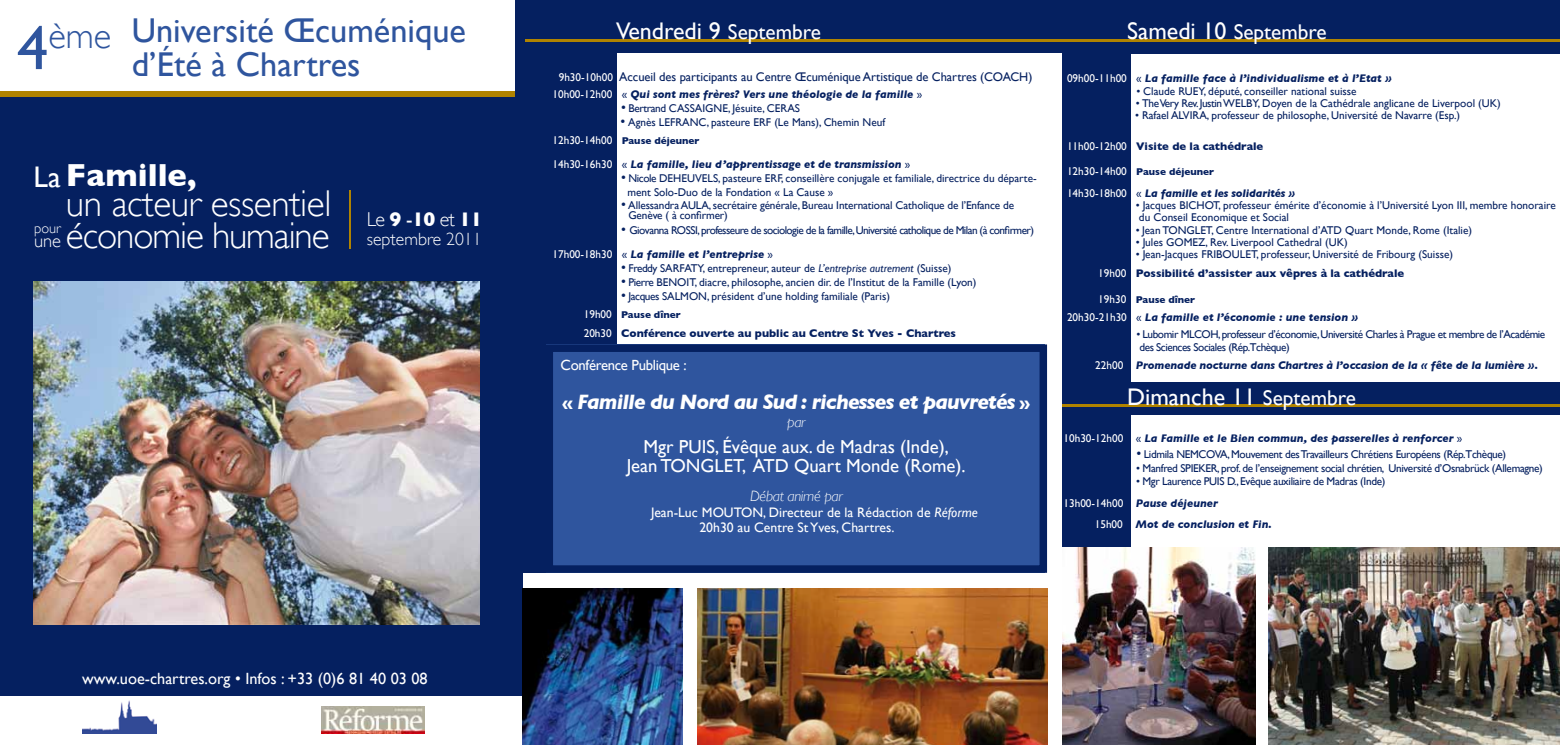
<style>
.page{position:relative;width:1560px;height:745px;background:#fff}
.page>*{position:absolute;margin:0;border:0;box-sizing:border-box;transform-origin:0 0}
.t1{font:62.5px "Gill Sans";color:#2f559e}
.t2{font:300 37.25px "Gill Sans";letter-spacing:-.01em;color:#fff}
.t3{font:300 37.25px "Gill Sans";letter-spacing:-.03em;color:#fff}
.t4{font:300 36.38px "Gill Sans";color:#2f559e}
.t5{font:34.38px "Gill Sans";color:#2f559e}
.t6{font:700 32.5px "Gill Sans";color:#fff}
.t7{font:24px "Gill Sans";color:#fff}
.t8{font:italic 700 21.25px "Gill Sans";letter-spacing:-.04em;color:#fff}
.t9{font:21.25px "Gill Sans";color:#fff}
.t10{font:700 20px "Gill Sans";color:#fff}
.t11{font:18.75px/18.8px "Gill Sans";color:#fff;text-align:center}
.t12{font:300 18.5px "Gill Sans";color:#fff}
.t13{font:300 17.62px "Gill Sans";color:#fff}
.t14{font:16.25px "Gill Sans";color:#fff}
.t15{font:italic 300 15px "Gill Sans";letter-spacing:-.02em;color:#fff}
.t16{font:14.75px "Gill Sans";letter-spacing:-.02em;color:#fff}
.t17{font:300 14.38px "Gill Sans";color:#fff}
.t18{font:13.75px/15.1px "Gill Sans";color:#fff}
.t19{font:12.5px "Gill Sans";letter-spacing:-.005em;color:#052060}
.t20{font:11.25px/13.5px "Gill Sans";color:#052060}
.t21{font:italic 700 11.25px "Gill Sans";color:#052060}
.t22{font:11.25px "Gill Sans";letter-spacing:-.03em;color:#052060}
.t23{font:11.25px/23.4px "Gill Sans";letter-spacing:-.05em;color:#052060}
.t24{font:11.25px/12.5px "Gill Sans";letter-spacing:-.04em;color:#052060}
.t25{font:700 11.25px "Gill Sans";color:#052060}
.t26{font:700 10px "Gill Sans";color:#052060}
.s1{font-weight:400;font-size:29.75px}
.s2{font-size:31.5px}
.s3{font-weight:300}
.s4{font-weight:400}
.s5{font-size:21.25px}
.s6{font-size:11.25px;color:#fff}
.s7{font-weight:400;font-style:normal;color:#fff}
.s8{font-weight:400;font-style:normal}
.s9{font-size:13.75px}
.s10{font-weight:400;font-size:11.25px;color:#fff}
.s11{color:#fff}
.s12{font-weight:700;font-style:italic}
.s13{font-style:italic}
.s14{font-weight:400;color:#fff}
.s15{font-style:normal;font-size:17.38px}
.s16{font-size:24px}
.s17{font-weight:700}
</style>
<div class="page">
<div style="left:0;top:91px;width:523px;height:6px;background:#b08300"></div>
<div style="left:0;top:97px;width:523px;height:598px;background:#052060"></div>
<img style="left:321px;top:706px;width:103px;height:26px">
<hr style="left:349px;top:190px;width:2px;height:58px;background:#b08300">
<img style="left:82px;top:700px;width:75px;height:32px">
<img style="left:34px;top:281px;width:445px;height:343px">
<div style="left:1062px;top:0;width:497px;height:53px;background:#052060"></div>
<div style="left:515px;top:27px;width:101px;height:545px;background:#052060"></div>
<div style="left:1061px;top:406px;width:69px;height:140px;background:#052060"></div>
<div style="left:545px;top:344px;width:499px;height:228px;background:#2f559e"></div>
<div style="left:545px;top:344px;width:501px;height:228px;border:8px solid #052060"></div>
<div style="left:1061px;top:381px;width:498px;height:33px;background:#052060"></div>
<div style="left:515px;top:0;width:551px;height:52px;background:#052060"></div>
<hr style="left:526px;top:39px;width:540px;height:3px;background:#b08300">
<div style="left:1061px;top:0;width:69px;height:385px;background:#052060"></div>
<hr style="left:1061px;top:404px;width:498px;height:2px;background:#b08300">
<hr style="left:1061px;top:39px;width:498px;height:3px;background:#b08300">
<img style="left:697px;top:588px;width:349px;height:156px">
<img style="left:1268px;top:547px;width:291px;height:197px">
<img style="left:1062px;top:546px;width:192px;height:198px">
<img style="left:522px;top:588px;width:160px;height:156px">
<h3 class="t4" style="left:48px;top:15px;width:64px">ème</h3>
<h1 class="t1" style="left:17px;top:11px;width:33px">4</h1>
<h3 class="t5" style="left:132px;top:10px;width:336px">Université Œcuménique</h3>
<h3 class="t5" style="left:132px;top:44px;width:230px">d’Été à Chartres</h3>
<h3 class="t6" style="left:34px;top:156px;width:164px"><span class="s1">La</span> Famille<span class="s2">,</span></h3>
<h2 class="t2" style="left:66px;top:182px;width:267px">un acteur essentiel</h2>
<p class="t17" style="left:34px;top:219px;width:28px">pour</p>
<h3 class="t12" style="left:34px;top:230px;width:29px">une</h3>
<h2 class="t3" style="left:66px;top:214px;width:265px">économie humaine</h2>
<h3 class="t10" style="left:367px;top:207px;width:117px"><span class="s3">Le</span> 9 <span class="s4">-</span>10 <span class="s3">et</span> 11</h3>
<h3 class="t13" style="left:367px;top:228px;width:116px">septembre 2011</h3>
<h3 class="t14" style="left:82px;top:668px;width:347px">www.uoe-chartres.org • Infos : +33 (0)6 81 40 03 08</h3>
<h3 class="t7" style="left:616px;top:17px;width:206px">Vendredi 9 <span class="s5">Septembre</span></h3>
<p class="t19" style="left:558px;top:70px;width:475px"><span class="s6">9h30-10h00</span> Accueil des participants au Centre Œcuménique Artistique de Chartres (COACH)</p>
<p class="t21" style="left:552px;top:88px;width:371px"><span class="s7">10h00-12h00</span> <span class="s8">«</span> Qui sont mes frères? Vers une théologie de la famille <span class="s8">»</span></p>
<p class="t20" style="left:621px;top:101px;width:179px"><span class="s9">•</span> Bertrand CASSAIGNE, Jésuite, CERAS</p>
<p class="t20" style="left:620px;top:115px;width:266px"><span class="s9">•</span> Agnès LEFRANC, pasteure ERF (Le Mans), Chemin Neuf</p>
<p class="t26" style="left:552px;top:135px;width:148px"><span class="s10">12h30-14h00</span> Pause déjeuner</p>
<p class="t21" style="left:552px;top:157px;width:359px"><span class="s7">14h30-16h30</span> <span class="s8">«</span> La famille, lieu d’apprentissage et de transmission <span class="s8">»</span></p>
<p class="t20" style="left:627px;top:171px;width:410px;text-indent:-6px"><span class="s9">•</span> Nicole DEHEUVELS, pasteure ERF, conseillère conjugale et familiale, directrice du départe&shy;ment Solo-Duo de la Fondation « La Cause »</p>
<p class="t20" style="left:628px;top:200px;width:387px;line-height:10px;text-indent:-7px"><span class="s9">•</span> Allessandra AULA, secrétaire générale, Bureau International Catholique de l’Enfance de<br>Genève ( à confirmer)</p>
<p class="t23" style="left:552px;top:218px;width:483px;text-indent:69px"><span class="s9">•</span> Giovanna ROSSI, professeure de sociologie de la famille, Université catholique de Milan (à confirmer)<br><span class="s11">17h00-18h30</span> « <span class="s12">La famille et l’entreprise</span> »</p>
<p class="t20" style="left:621px;top:261px;width:331px"><span class="s9">•</span> Freddy SARFATY, entrepreneur, auteur de <span class="s13">L’entreprise autrement</span> (Suisse)</p>
<p class="t20" style="left:621px;top:275px;width:357px"><span class="s9">•</span> Pierre BENOIT, diacre, philosophe, ancien dir. de l’Institut de la Famille (Lyon)</p>
<p class="t20" style="left:621px;top:289px;width:270px"><span class="s9">•</span> Jacques SALMON, président d’une holding familiale (Paris)</p>
<p class="t26" style="left:583px;top:309px;width:98px"><span class="s10">19h00</span> Pause dîner</p>
<p class="t25" style="left:583px;top:326px;width:374px"><span class="s14">20h30</span> Conférence ouverte au public au Centre St Yves - Chartres</p>
<h3 class="t16" style="left:560px;top:356px;width:127px">Conférence Publique :</h3>
<h3 class="t8" style="left:562px;top:389px;width:469px"><span class="s15">«</span> Famille du Nord au Sud : richesses et pauvretés <span class="s15">»</span></h3>
<h3 class="t15" style="left:787px;top:413px;width:20px">par</h3>
<h3 class="t11" style="left:626px;top:437px;width:340px">Mgr Puis, évêque aux. de Madras (Inde),<br>Jean Tonglet, ATD Quart Monde (Rome).</h3>
<h3 class="t15" style="left:750px;top:487px;width:94px">Débat animé par</h3>
<p class="t18" style="left:699px;top:504px;width:280px;text-indent:-48px">Jean-Luc Mouton, Directeur de la Rédaction de <span class="s13">Réforme<br></span>20h30 au Centre St Yves, Chartres.</p>
<h3 class="t9" style="left:1126px;top:20px;width:201px"><span class="s16">Samedi 10</span> Septembre</h3>
<p class="t21" style="left:1066px;top:72px;width:326px"><span class="s7">09h00-11h00</span> <span class="s8">«</span> La famille face à l’individualisme et à l’Etat »</p>
<p class="t20" style="left:1136px;top:84px;width:222px">• Claude RUEY, député, conseiller national suisse</p>
<p class="t20" style="left:1135px;top:96px;width:366px">• The Very Rev. Justin WELBY, Doyen de la Cathédrale anglicane de Liverpool (UK)</p>
<p class="t20" style="left:1134px;top:108px;width:326px">• Rafael ALVIRA, professeur de philosophe, Université de Navarre (Esp.)</p>
<p class="t25" style="left:1066px;top:140px;width:198px"><span class="s14">11h00-12h00</span> Visite de la cathédrale</p>
<p class="t26" style="left:1066px;top:165px;width:148px"><span class="s10">12h30-14h00</span> Pause déjeuner</p>
<p class="t21" style="left:1066px;top:186px;width:230px"><span class="s7">14h30-18h00</span> <span class="s8">«</span> La famille et les solidarités »</p>
<p class="t20" style="left:1135px;top:199px;width:421px;line-height:12.2px">• Jacques BICHOT, professeur émérite d’économie à l’Université Lyon III, membre honoraire du Conseil Economique et Social</p>
<p class="t20" style="left:1135px;top:223px;width:338px">• Jean TONGLET, Centre International d’ATD Quart Monde, Rome (Italie)</p>
<p class="t20" style="left:1135px;top:235px;width:213px">• Jules GOMEZ, Rev. Liverpool Cathedral (UK)</p>
<p class="t20" style="left:1098px;top:245px;width:356px;line-height:18.5px;text-indent:38px">• Jean-Jacques FRIBOULET, professeur, Université de Fribourg (Suisse)<br><span class="s11">19h00</span> <span class="s17">Possibilité d’assister aux vêpres à la cathédrale</span></p>
<p class="t26" style="left:1098px;top:293px;width:98px"><span class="s10">19h30</span> Pause dîner</p>
<p class="t21" style="left:1066px;top:310px;width:293px"><span class="s7">20h30-21h30</span> <span class="s8">«</span> La famille et l’économie : une tension »</p>
<p class="t24" style="left:1066px;top:328px;width:480px;text-indent:69px">• Lubomir MLCOH, professeur d’économie, Université Charles à Prague et membre de l’Académie<br>Pontificale des des Sciences Sociales (Rép.Tchèque)</p>
<p class="t21" style="left:1094px;top:358px;width:444px"><span class="s7">22h00</span> Promenade nocturne dans Chartres à l’occasion de la « fête de la lumière ».</p>
<h3 class="t7" style="left:1126px;top:382px;width:230px">Dimanche 11 <span class="s5">Septembre</span></h3>
<p class="t21" style="left:1063px;top:431px;width:400px"><span class="s7">10h30-12h00</span> <span class="s8">«</span> La Famille et le Bien commun, des passerelles à renforcer <span class="s8">»</span></p>
<p class="t22" style="left:1136px;top:447px;width:371px"><span class="s9">•</span> Lidmila NEMCOVA, Mouvement des Travailleurs Chrétiens Européens (Rép.Tchèque)</p>
<p class="t22" style="left:1136px;top:461px;width:408px">• Manfred SPIEKER, prof. de l’enseignement social chrétien, Université d’Osnabrück (Allemagne)</p>
<p class="t22" style="left:1135px;top:474px;width:251px">• Mgr Laurence Puis D., Evêque auxiliaire de Madras (Inde)</p>
<p class="t21" style="left:1063px;top:496px;width:156px"><span class="s7">13h00-14h00</span> Pause déjeuner</p>
<p class="t21" style="left:1094px;top:517px;width:179px"><span class="s7">15h00</span> Mot de conclusion et Fin.</p>
</div>
